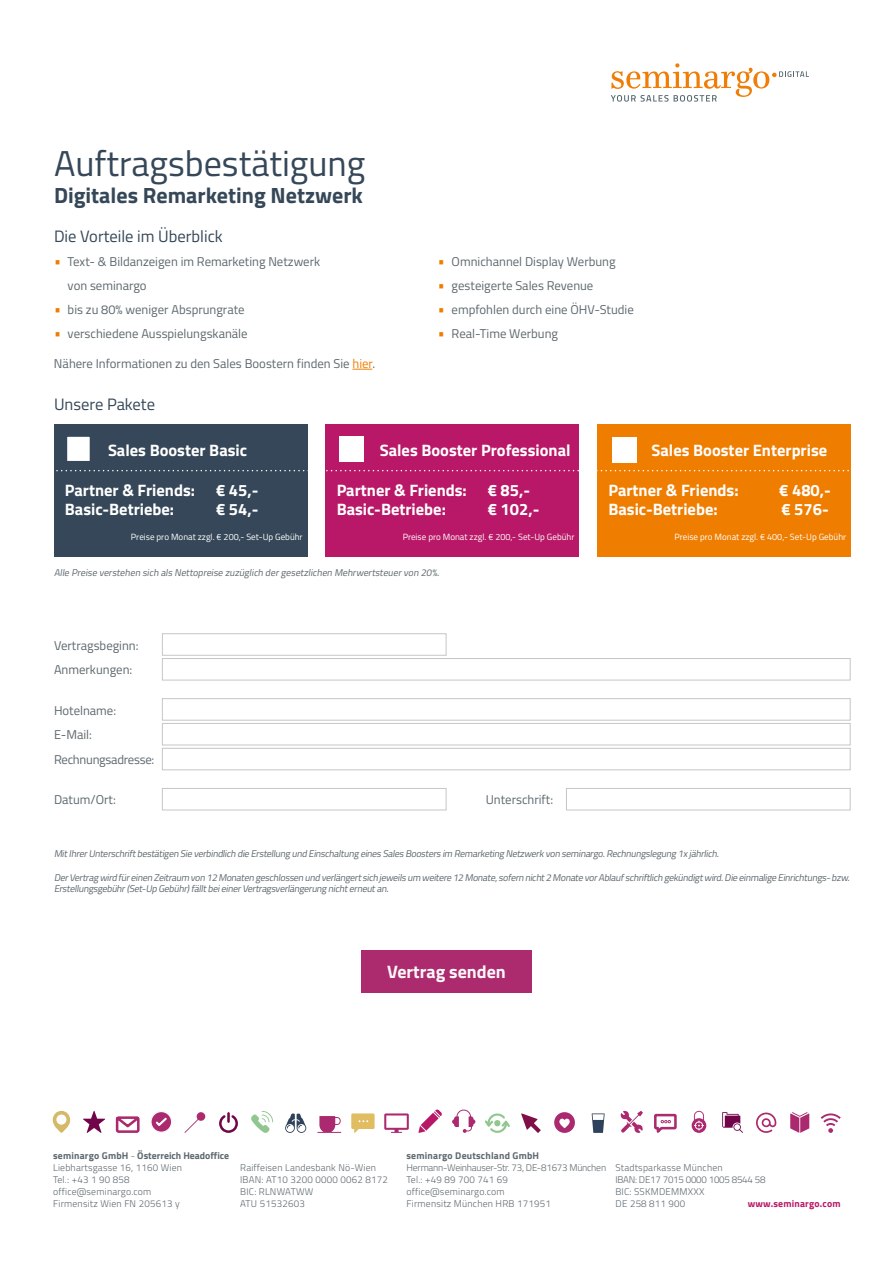
<style>
.page{position:relative;width:893px;height:1263px;background:#fff}
.page>*{position:absolute;margin:0;border:0;box-sizing:border-box;transform-origin:0 0}
.t1{font:36px "Titillium Web";color:#354758}
.t2{font:700 22.05px "Titillium Web";color:#354758}
.t3{font:700 18px "Titillium Web";color:#faf7f7}
.t4{font:700 16.5px "Titillium Web";color:#fff}
.t5{font:16.5px "Titillium Web";color:#354758}
.t6{font:12.75px/24px "Titillium Web";color:#5d686e}
.t7{font:12.75px/24.9px "Titillium Web";letter-spacing:-.02em;color:#5d686e}
.t8{font:italic 9.75px/11.7px "Titillium Web";color:#5d686e}
.t9{font:300 9.75px/12px "Titillium Web";letter-spacing:.02em;color:#5d686e}
.t10{font:700 9.75px "Titillium Web";letter-spacing:.02em;color:#5d686e}
.t11{font:700 9.75px "Titillium Web";letter-spacing:.02em;color:#b81867}
.t12{font:9px "Titillium Web";color:#fff}
.s1{font-size:15px;color:#ef7d00}
.s2{color:#ef7d00}
.s3{font-weight:700}
</style>
<div class="page">
<svg style="left:353px;top:369px;width:19px;height:1px"></svg>
<div style="left:162px;top:633px;width:284px;height:23px;background:#fff;border:1px solid #c6c6c6"></div>
<div style="left:162px;top:658px;width:688px;height:22px;background:#fff;border:1px solid #c6c6c6"></div>
<div style="left:162px;top:698px;width:688px;height:22px;background:#fff;border:1px solid #c6c6c6"></div>
<div style="left:162px;top:723px;width:688px;height:22px;background:#fff;border:1px solid #c6c6c6"></div>
<div style="left:162px;top:748px;width:688px;height:22px;background:#fff;border:1px solid #c6c6c6"></div>
<div style="left:162px;top:788px;width:284px;height:22px;background:#fff;border:1px solid #c6c6c6"></div>
<svg style="left:611px;top:63px;width:198px;height:39px"></svg>
<svg style="left:384px;top:1113px;width:25px;height:20px"></svg>
<svg style="left:418px;top:1109px;width:24px;height:24px"></svg>
<svg style="left:285px;top:1113px;width:21px;height:20px"></svg>
<svg style="left:351px;top:1113px;width:24px;height:20px"></svg>
<svg style="left:251px;top:1111px;width:22px;height:22px"></svg>
<svg style="left:452px;top:1109px;width:23px;height:24px"></svg>
<svg style="left:219px;top:1112px;width:19px;height:21px"></svg>
<svg style="left:485px;top:1113px;width:25px;height:20px"></svg>
<svg style="left:821px;top:1113px;width:20px;height:20px"></svg>
<svg style="left:554px;top:1112px;width:21px;height:21px"></svg>
<svg style="left:521px;top:1113px;width:20px;height:20px"></svg>
<svg style="left:53px;top:1111px;width:17px;height:22px"></svg>
<svg style="left:592px;top:1113px;width:13px;height:20px"></svg>
<svg style="left:317px;top:1116px;width:24px;height:17px"></svg>
<svg style="left:620px;top:1110px;width:23px;height:23px"></svg>
<svg style="left:722px;top:1112px;width:21px;height:21px"></svg>
<svg style="left:692px;top:1111px;width:14px;height:22px"></svg>
<svg style="left:790px;top:1112px;width:19px;height:21px"></svg>
<svg style="left:184px;top:1112px;width:21px;height:21px"></svg>
<svg style="left:83px;top:1111px;width:22px;height:22px"></svg>
<svg style="left:151px;top:1111px;width:21px;height:22px"></svg>
<svg style="left:115px;top:1116px;width:25px;height:17px"></svg>
<svg style="left:654px;top:1113px;width:23px;height:20px"></svg>
<svg style="left:756px;top:1112px;width:20px;height:21px"></svg>
<div style="left:54px;top:424px;width:253px;height:132px;background:#354758"></div>
<div style="left:66px;top:435px;width:25px;height:27px;background:#fff;border:2px solid #354758"></div>
<div style="left:326px;top:424px;width:253px;height:132px;background:#b81867"></div>
<div style="left:340px;top:436px;width:24px;height:26px;background:#fff"></div>
<div style="left:598px;top:424px;width:252px;height:132px;background:#ef7d00"></div>
<div style="left:612px;top:437px;width:24px;height:25px;background:#fff"></div>
<div style="left:361px;top:950px;width:170px;height:43px;background:#ac2a6e"></div>
<svg style="left:56px;top:470px;width:795px;height:1px"></svg>
<div style="left:566px;top:788px;width:284px;height:22px;background:#fff;border:1px solid #c6c6c6"></div>
<h1 class="t1" style="left:54px;top:137px;width:313px">Auftragsbestätigung</h1>
<h2 class="t2" style="left:54px;top:178px;width:310px">Digitales Remarketing Netzwerk</h2>
<h3 class="t5" style="left:54px;top:224px;width:170px">Die Vorteile im Überblick</h3>
<h3 class="t6" style="left:68px;top:249px;width:254px;text-indent:-14px"><span class="s1">•</span> Text- &amp; Bildanzeigen im Remarketing Netzwerk von seminargo</h3>
<h3 class="t6" style="left:54px;top:297px;width:192px"><span class="s1">•</span> bis zu 80% weniger Absprungrate</h3>
<h3 class="t6" style="left:54px;top:321px;width:195px"><span class="s1">•</span> verschiedene Ausspielungskanäle</h3>
<h3 class="t6" style="left:54px;top:351px;width:323px">Nähere Informationen zu den Sales Boostern finden Sie <span class="s2">hier</span>.</h3>
<h3 class="t5" style="left:54px;top:392px;width:103px">Unsere Pakete</h3>
<h3 class="t6" style="left:438px;top:249px;width:179px"><span class="s1">•</span> Omnichannel Display Werbung</h3>
<h3 class="t6" style="left:438px;top:273px;width:157px"><span class="s1">•</span> gesteigerte Sales Revenue</h3>
<h3 class="t6" style="left:438px;top:297px;width:197px"><span class="s1">•</span> empfohlen durch eine ÖHV-Studie</h3>
<h3 class="t6" style="left:438px;top:321px;width:122px"><span class="s1">•</span> Real-Time Werbung</h3>
<h3 class="t4" style="left:108px;top:438px;width:141px">Sales Booster Basic</h3>
<h3 class="t4" style="left:65px;top:477px;width:132px">Partner &amp; Friends:</h3>
<h3 class="t4" style="left:216px;top:477px;width:44px">€ 45,-</h3>
<h3 class="t4" style="left:65px;top:497px;width:111px">Basic-Betriebe:</h3>
<h3 class="t4" style="left:216px;top:497px;width:44px">€ 54,-</h3>
<p class="t12" style="left:131px;top:530px;width:173px">Preise pro Monat zzgl. € 200,- Set-Up Gebühr</p>
<h3 class="t4" style="left:380px;top:438px;width:192px">Sales Booster Professional</h3>
<h3 class="t4" style="left:337px;top:477px;width:132px">Partner &amp; Friends:</h3>
<h3 class="t4" style="left:488px;top:477px;width:44px">€ 85,-</h3>
<h3 class="t4" style="left:337px;top:497px;width:111px">Basic-Betriebe:</h3>
<h3 class="t4" style="left:488px;top:497px;width:53px">€ 102,-</h3>
<p class="t12" style="left:403px;top:530px;width:173px">Preise pro Monat zzgl. € 200,- Set-Up Gebühr</p>
<p class="t8" style="left:54px;top:567px;width:389px">Alle Preise verstehen sich als Nettopreise zuzüglich dergesetzlichen Mehrwertsteuervon 20%.</p>
<h3 class="t6" style="left:54px;top:632px;width:86px;line-height:24.8px">Vertragsbeginn:<br>Anmerkungen:</h3>
<h3 class="t7" style="left:54px;top:697px;width:102px">Hotelname:<br>E-Mail:<br>Rechnungsadresse:</h3>
<h3 class="t6" style="left:54px;top:787px;width:63px">Datum/Ort:</h3>
<h3 class="t6" style="left:486px;top:787px;width:69px">Unterschrift:</h3>
<h3 class="t4" style="left:652px;top:438px;width:177px">Sales Booster Enterprise</h3>
<h3 class="t4" style="left:608px;top:477px;width:132px">Partner &amp; Friends:</h3>
<h3 class="t4" style="left:779px;top:477px;width:53px">€ 480,-</h3>
<h3 class="t4" style="left:608px;top:497px;width:111px">Basic-Betriebe:</h3>
<h3 class="t4" style="left:781px;top:497px;width:49px">€ 576-</h3>
<p class="t12" style="left:674px;top:530px;width:173px">Preise pro Monat zzgl. € 400,- Set-Up Gebühr</p>
<p class="t8" style="left:54px;top:847px;width:668px">MitIhrerUnterschriftbestätigen Sie verbindlich die Erstellung und Einschaltung einesSalesBoostersim Remarketing Netzwerk von seminargo.Rechnungslegung 1xjährlich.</p>
<p class="t8" style="left:54px;top:871px;width:799px">DerVertrag wird füreinen Zeitraum von 12 Monaten geschlossen und verlängertsich jeweilsum weitere 12 Monate,sofern nicht2 Monate vorAblaufschriftlich gekündigtwird.Die einmalige Einrichtungs-bzw.<br>Erstellungsgebühr(Set-Up Gebühr)fälltbeieinerVertragsverlängerung nichterneutan.</p>
<h3 class="t3" style="left:387px;top:958px;width:120px">Vertrag senden</h3>
<p class="t9" style="left:53px;top:1149px;width:178px"><span class="s3">seminargo GmbH</span> - <span class="s3">Österreich Headoffice<br></span>Liebhartsgasse 16, 1160 Wien<br>Tel.: +43 1 90 858 office@seminargo.com<br>Firmensitz Wien FN 205613 y</p>
<p class="t9" style="left:240px;top:1161px;width:149px">Raiffeisen Landesbank Nö-Wien<br>IBAN: AT10 3200 0000 0062 8172<br>BIC: RLNWATWW<br>ATU 51532603</p>
<p class="t10" style="left:406px;top:1148px;width:134px">seminargo Deutschland GmbH</p>
<p class="t9" style="left:406px;top:1161px;width:201px">Hermann-Weinhauser-Str. 73, DE-81673 München<br>Tel.: +49 89 700 741 69 office@seminargo.com<br>Firmensitz München HRB 171951</p>
<p class="t9" style="left:615px;top:1161px;width:152px">Stadtsparkasse München<br>IBAN: DE17 7015 0000 1005 8544 58<br>BIC: SSKMDEMMXXX<br>DE 258 811 900</p>
<p class="t11" style="left:748px;top:1196px;width:94px">www.seminargo.com</p>
</div>
